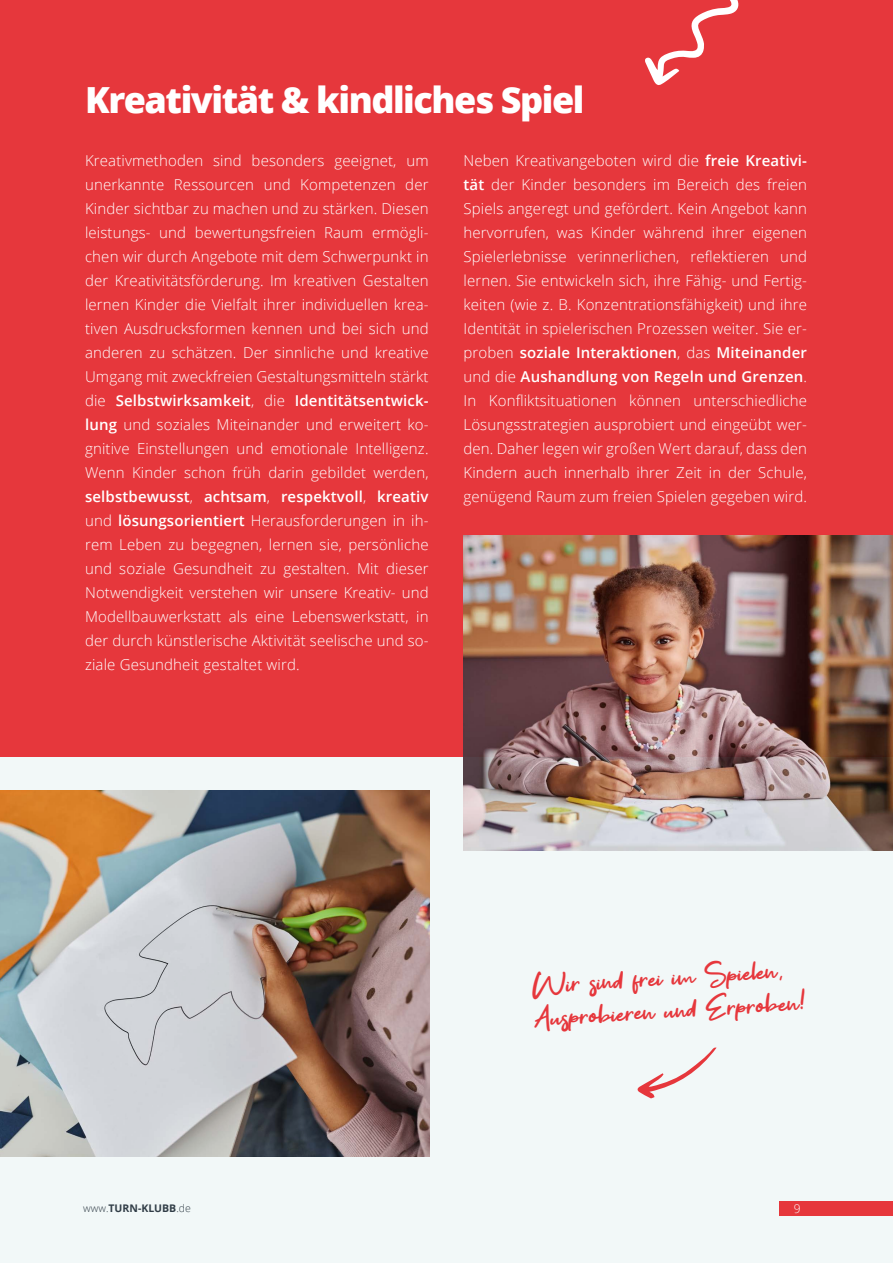
<style>
.page{position:relative;width:893px;height:1263px;background:#f2f8f8}
.page>*{position:absolute;margin:0;border:0;box-sizing:border-box;transform-origin:0 0}
.t1{font:36px/33px "Get Show";color:#e6373c}
.t2{font:800 36px "Open Sans";letter-spacing:-.04em;color:#fff}
.t3{font:300 15px/24px "Open Sans";letter-spacing:.01em;color:#fff;text-align:justify}
.t4{font:300 12px "Open Sans";color:#fff}
.t5{font:700 10.5px "Open Sans";color:#313d47}
.s1{font-weight:600}
.s2{font-weight:300}
</style>
<div class="page">
<div style="left:0;top:0;width:893px;height:757px;background:#e6373c"></div>
<img style="left:463px;top:536px;width:430px;height:314px">
<img style="left:0;top:791px;width:429px;height:366px">
<svg style="left:645px;top:0;width:94px;height:85px"></svg>
<svg style="left:637px;top:1047px;width:80px;height:51px"></svg>
<div style="left:780px;top:1201px;width:113px;height:15px;background:#e6373c"></div>
<h1 class="t2" style="left:85px;top:73px;width:501px">Kreativität &amp; kindliches Spiel</h1>
<p class="t3" style="left:85px;top:148px;width:345px">Kreativmethoden sind besonders geeignet, um unerkannte Ressourcen und Kompetenzen der Kinder sichtbar zu machen und zu stärken. Diesen leistungs- und bewertungsfreien Raum ermögli&shy;chen wir durch Angebote mit dem Schwerpunkt in der Kreativitätsförderung. Im kreativen Gestalten lernen Kinder die Vielfalt ihrer individuellen krea&shy;tiven Ausdrucksformen kennen und bei sich und anderen zu schätzen. Der sinnliche und kreative Umgang mit zweckfreien Gestaltungsmitteln stärkt die <span class="s1">Selbstwirksamkeit</span>, die <span class="s1">Identitätsentwick&shy;lung</span> und soziales Miteinander und erweitert ko&shy;gnitive Einstellungen und emotionale Intelligenz.<br>Wenn Kinder schon früh darin gebildet werden, <span class="s1">selbstbewusst</span>, <span class="s1">achtsam</span>, <span class="s1">respektvoll</span>, <span class="s1">kreativ </span>und <span class="s1">lösungsorientiert</span> Herausforderungen in ih&shy;rem Leben zu begegnen, lernen sie, persönliche und soziale Gesundheit zu gestalten. Mit dieser Notwendigkeit verstehen wir unsere Kreativ- und Modellbauwerkstatt als eine Lebenswerkstatt, in der durch künstlerische Aktivität seelische und so&shy;ziale Gesundheit gestaltet wird.</p>
<p class="t3" style="left:463px;top:148px;width:345px">Neben Kreativangeboten wird die <span class="s1">freie Kreativi&shy;tät</span> der Kinder besonders im Bereich des freien Spiels angeregt und gefördert. Kein Angebot kann hervorrufen, was Kinder während ihrer eigenen Spielerlebnisse verinnerlichen, reflektieren und lernen. Sie entwickeln sich, ihre Fähig- und Fertig&shy;keiten (wie z. B. Konzentrationsfähigkeit) und ihre Identität in spielerischen Prozessen weiter. Sie er&shy;proben <span class="s1">soziale Interaktionen</span>, das <span class="s1">Miteinander </span>und die <span class="s1">Aushandlung von Regeln und Grenzen</span>.<br>In Konfliktsituationen können unterschiedliche Lösungsstrategien ausprobiert und eingeübt wer&shy;den. Daher legen wir großen Wert darauf, dass den Kindern auch innerhalb ihrer Zeit in der Schule, genügend Raum zum freien Spielen gegeben wird.</p>
<h1 class="t1" style="left:531px;top:970px;width:275px;rotate:-4deg">Wir sind frei im Spielen,<br>Ausprobieren und Erproben!</h1>
<p class="t5" style="left:83px;top:1201px;width:109px"><span class="s2">www.</span>TURN-KLUBB<span class="s2">.de</span></p>
<p class="t4" style="left:794px;top:1201px;width:8px">9</p>
</div>
